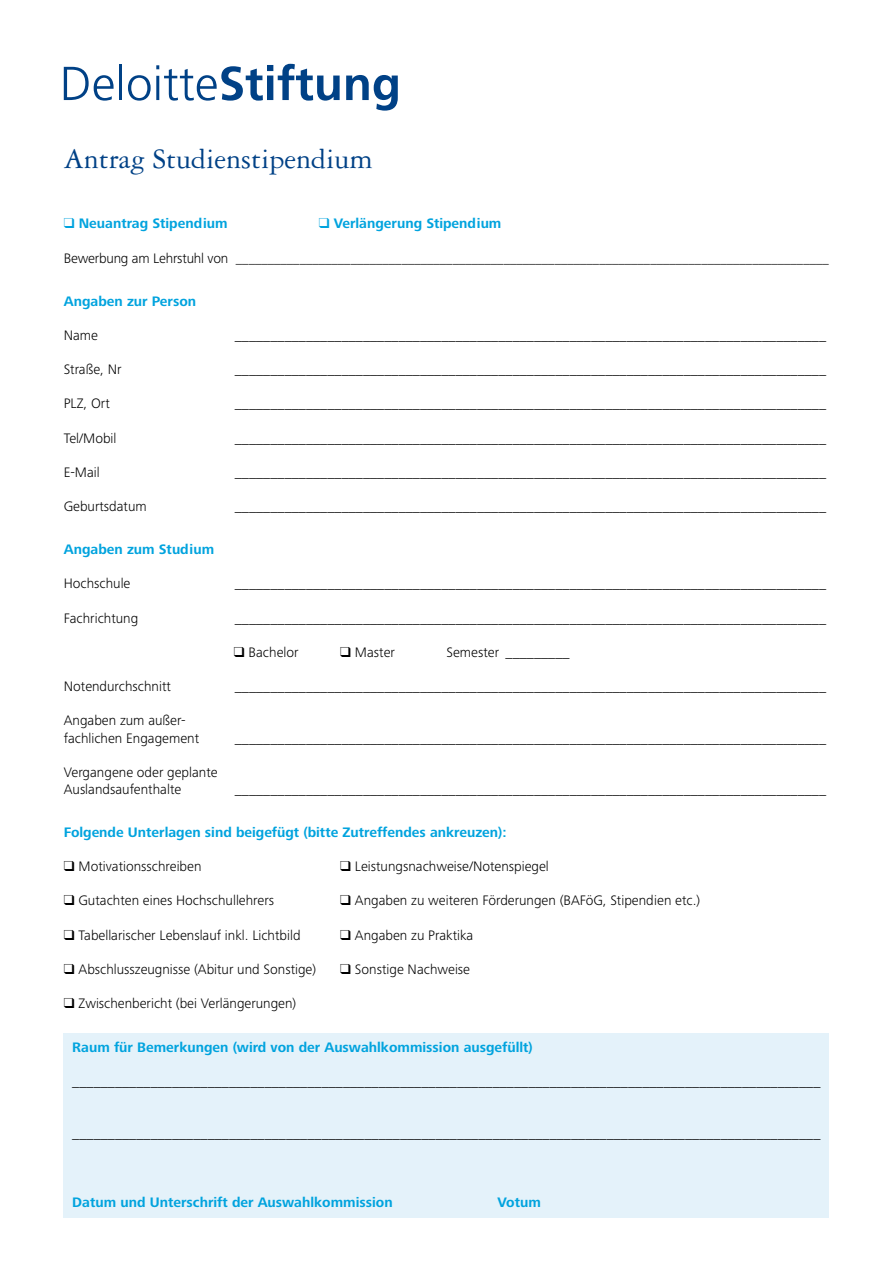
<style>
.page{position:relative;width:893px;height:1263px;background:#fff}
.page>*{position:absolute;margin:0;border:0;box-sizing:border-box;transform-origin:0 0}
.t1{font:30px "Garamond 3 LT Std";color:#004186}
.t2{font:300 14.25px/17.2px "Frutiger Next Pro";color:#000}
.t3{font:700 14.25px "Frutiger Next Pro";color:#00a3de}
.t4{font:300 12.75px "Frutiger Next Pro";color:#000}
.s1{font-size:14.25px}
</style>
<div class="page">
<svg style="left:64px;top:67px;width:50px;height:34px"></svg>
<hr style="left:119px;top:64px;width:3px;height:36px;background:#004186">
<svg style="left:128px;top:64px;width:212px;height:37px"></svg>
<svg style="left:346px;top:75px;width:52px;height:36px"></svg>
<div style="left:64px;top:1033px;width:765px;height:185px;background:#e4f2fa"></div>
<h1 class="t1" style="left:64px;top:143px;width:311px">Antrag Studienstipendium</h1>
<p class="t3" style="left:64px;top:215px;width:165px">❑ Neuantrag Stipendium</p>
<p class="t3" style="left:319px;top:215px;width:184px">❑ Verlängerung Stipendium</p>
<p class="t4" style="left:64px;top:251px;width:766px"><span class="s1">Bewerbung am Lehrstuhl von</span> _____________________________________________________________________________________________</p>
<p class="t3" style="left:64px;top:293px;width:134px">Angaben zur Person</p>
<p class="t2" style="left:64px;top:327px;width:36px">Name</p>
<p class="t2" style="left:235px;top:327px;width:593px">___________________________________________________________________________________</p>
<p class="t2" style="left:64px;top:361px;width:59px">Straße, Nr</p>
<p class="t2" style="left:235px;top:361px;width:593px">___________________________________________________________________________________</p>
<p class="t2" style="left:64px;top:395px;width:48px">PLZ, Ort</p>
<p class="t2" style="left:235px;top:395px;width:593px">___________________________________________________________________________________</p>
<p class="t2" style="left:64px;top:429px;width:54px">Tel/Mobil</p>
<p class="t2" style="left:235px;top:429px;width:593px">___________________________________________________________________________________</p>
<p class="t2" style="left:64px;top:464px;width:37px">E-Mail</p>
<p class="t2" style="left:235px;top:464px;width:593px">___________________________________________________________________________________</p>
<p class="t2" style="left:64px;top:498px;width:85px">Geburtsdatum</p>
<p class="t2" style="left:235px;top:498px;width:593px">___________________________________________________________________________________</p>
<p class="t3" style="left:64px;top:541px;width:152px">Angaben zum Studium</p>
<p class="t2" style="left:64px;top:575px;width:68px">Hochschule</p>
<p class="t2" style="left:235px;top:575px;width:593px">___________________________________________________________________________________</p>
<p class="t2" style="left:64px;top:609px;width:76px">Fachrichtung</p>
<p class="t2" style="left:235px;top:609px;width:593px">___________________________________________________________________________________</p>
<p class="t2" style="left:234px;top:643px;width:66px">❑ Bachelor</p>
<p class="t2" style="left:340px;top:643px;width:56px">❑ Master</p>
<p class="t2" style="left:446px;top:643px;width:125px">Semester _________</p>
<p class="t2" style="left:64px;top:678px;width:109px">Notendurchschnitt</p>
<p class="t2" style="left:235px;top:678px;width:593px">___________________________________________________________________________________</p>
<p class="t2" style="left:64px;top:712px;width:137px">Angaben zum außer&shy;fachlichen Engagement</p>
<p class="t2" style="left:235px;top:729px;width:593px">___________________________________________________________________________________</p>
<p class="t2" style="left:64px;top:763px;width:155px">Vergangene oder geplante<br>Auslandsaufenthalte</p>
<p class="t2" style="left:235px;top:781px;width:593px">___________________________________________________________________________________</p>
<p class="t3" style="left:64px;top:824px;width:444px">Folgende Unterlagen sind beigefügt (bitte Zutreffendes ankreuzen):</p>
<p class="t2" style="left:64px;top:858px;width:139px">❑ Motivationsschreiben</p>
<p class="t2" style="left:340px;top:858px;width:210px">❑ Leistungsnachweise/Notenspiegel</p>
<p class="t2" style="left:64px;top:892px;width:212px">❑ Gutachten eines Hochschullehrers</p>
<p class="t2" style="left:340px;top:892px;width:362px">❑ Angaben zu weiteren Förderungen (BAFöG, Stipendien etc.)</p>
<p class="t2" style="left:64px;top:926px;width:238px">❑ Tabellarischer Lebenslauf inkl. Lichtbild</p>
<p class="t2" style="left:340px;top:926px;width:135px">❑ Angaben zu Praktika</p>
<p class="t2" style="left:64px;top:960px;width:254px">❑ Abschlusszeugnisse (Abitur und Sonstige)</p>
<p class="t2" style="left:340px;top:960px;width:131px">❑ Sonstige Nachweise</p>
<p class="t2" style="left:64px;top:995px;width:234px">❑ Zwischenbericht (bei Verlängerungen)</p>
<p class="t3" style="left:72px;top:1039px;width:462px">Raum für Bemerkungen (wird von der Auswahlkommission ausgefüllt)</p>
<p class="t2" style="left:72px;top:1073px;width:750px">_________________________________________________________________________________________________________</p>
<p class="t2" style="left:72px;top:1124px;width:750px">_________________________________________________________________________________________________________</p>
<p class="t3" style="left:72px;top:1194px;width:322px">Datum und Unterschrift der Auswahlkommission</p>
<p class="t3" style="left:497px;top:1194px;width:45px">Votum</p>
</div>
